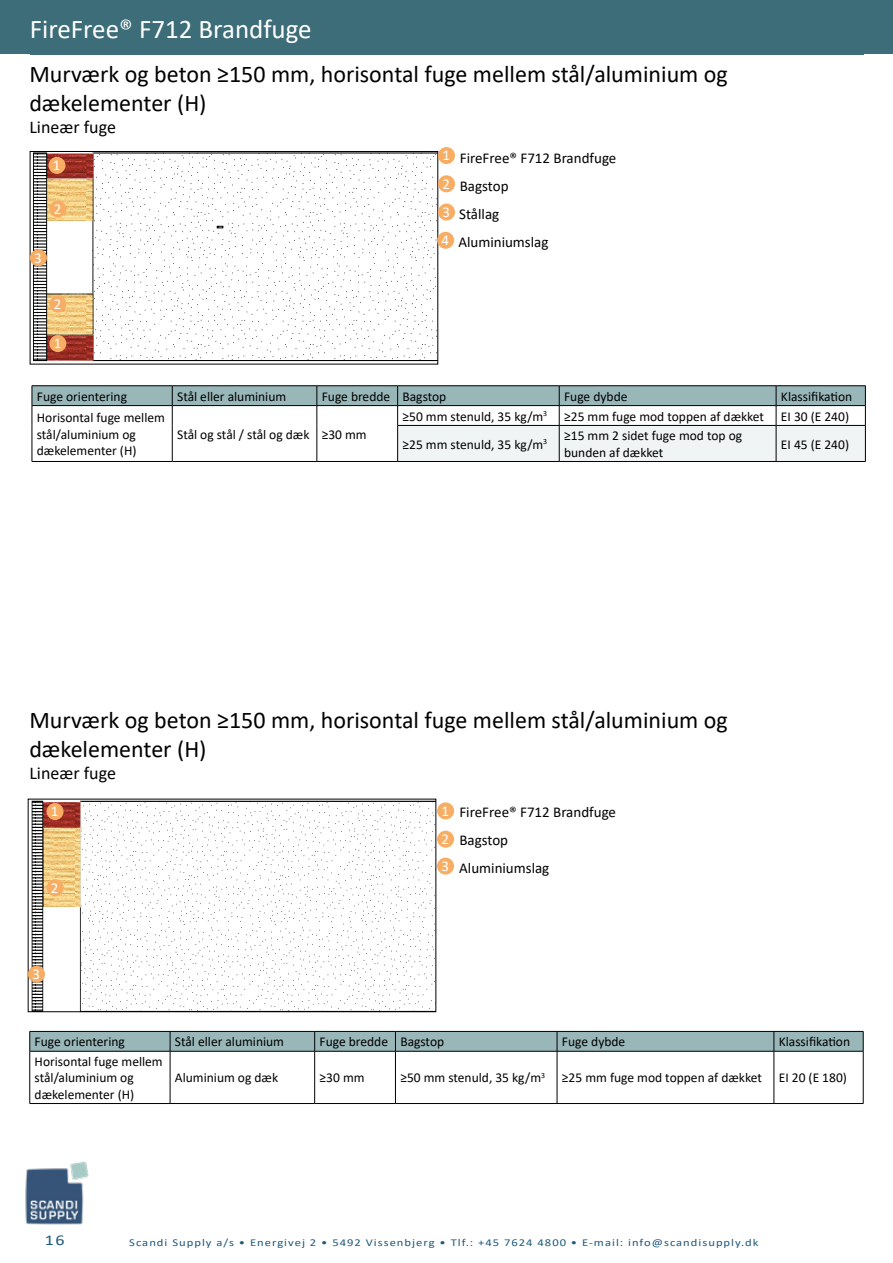
<style>
.page{position:relative;width:893px;height:1263px;background:#fff}
.page>*{position:absolute;margin:0;border:0;box-sizing:border-box;transform-origin:0 0}
.t1{font:27px "Calibri";color:#fff}
.t2{font:24px/28.8px "Calibri";color:#020203}
.t3{font:18px "Calibri";color:#020203}
.t4{font:15px "Calibri";color:#020203}
.t5{font:15px/28.2px "Calibri";color:#000}
.t6{font:15px "Calibri";color:#fff}
.t7{font:15px "Calibri";color:#1e5a7d;scale:1.2 1}
.t8{font:13.5px/16.2px "Calibri";color:#000}
.t9{font:10.5px "Calibri";letter-spacing:.08em;color:#1e5a7d;scale:1.2 1}
.s1{color:#fff}
</style>
<div class="page">
<svg style="left:149px;top:153px;width:287px;height:208px"></svg>
<img style="left:47px;top:153px;width:102px;height:74px">
<img style="left:33px;top:227px;width:116px;height:135px">
<svg style="left:35px;top:156px;width:10px;height:203px"></svg>
<div style="left:33px;top:153px;width:14px;height:208px;border:1px solid #000"></div>
<div style="left:30px;top:151px;width:408px;height:213px;border:1px solid #000"></div>
<svg style="left:80px;top:801px;width:354px;height:209px"></svg>
<img style="left:31px;top:801px;width:95px;height:172px">
<svg style="left:34px;top:803px;width:7px;height:207px"></svg>
<div style="left:32px;top:801px;width:11px;height:211px;border:1px solid #000"></div>
<div style="left:28px;top:799px;width:408px;height:213px;border:1px solid #000"></div>
<svg style="left:217px;top:226px;width:6px;height:2px"></svg>
<div style="left:0;top:0;width:893px;height:54px;background:#3d6d79"></div>
<img style="left:25px;top:1161px;width:64px;height:64px">
<hr style="left:32px;top:385px;width:140px;height:1px;background:#000">
<hr style="left:172px;top:385px;width:145px;height:1px;background:#000">
<hr style="left:317px;top:385px;width:81px;height:1px;background:#000">
<hr style="left:398px;top:385px;width:161px;height:1px;background:#000">
<hr style="left:559px;top:385px;width:217px;height:1px;background:#000">
<hr style="left:776px;top:385px;width:90px;height:1px;background:#000">
<svg style="left:32px;top:386px;width:834px;height:75px"></svg>
<hr style="left:32px;top:425px;width:1px;height:36px;background:#000">
<hr style="left:172px;top:425px;width:1px;height:36px;background:#000">
<hr style="left:317px;top:425px;width:1px;height:36px;background:#000">
<hr style="left:397px;top:425px;width:162px;height:1px;background:#000">
<hr style="left:397px;top:426px;width:1px;height:35px;background:#000">
<hr style="left:559px;top:425px;width:217px;height:1px;background:#000">
<hr style="left:559px;top:426px;width:1px;height:35px;background:#000">
<hr style="left:776px;top:425px;width:90px;height:1px;background:#000">
<hr style="left:776px;top:426px;width:1px;height:35px;background:#000">
<hr style="left:865px;top:426px;width:1px;height:35px;background:#000">
<hr style="left:32px;top:461px;width:140px;height:1px;background:#000">
<hr style="left:172px;top:461px;width:145px;height:1px;background:#000">
<hr style="left:317px;top:461px;width:81px;height:1px;background:#000">
<hr style="left:398px;top:461px;width:161px;height:1px;background:#000">
<hr style="left:559px;top:461px;width:217px;height:1px;background:#000">
<hr style="left:776px;top:461px;width:90px;height:1px;background:#000">
<svg style="left:30px;top:1031px;width:834px;height:20px;background:#8fabad"></svg>
<hr style="left:30px;top:1051px;width:140px;height:1px;background:#000">
<hr style="left:30px;top:1051px;width:1px;height:52px;background:#000">
<hr style="left:170px;top:1051px;width:145px;height:1px;background:#000">
<hr style="left:170px;top:1051px;width:1px;height:52px;background:#000">
<hr style="left:315px;top:1051px;width:80px;height:1px;background:#000">
<hr style="left:314px;top:1051px;width:1px;height:52px;background:#000">
<hr style="left:395px;top:1051px;width:162px;height:1px;background:#000">
<hr style="left:395px;top:1051px;width:1px;height:52px;background:#000">
<hr style="left:557px;top:1051px;width:217px;height:1px;background:#000">
<hr style="left:557px;top:1051px;width:1px;height:52px;background:#000">
<hr style="left:774px;top:1051px;width:89px;height:1px;background:#000">
<hr style="left:774px;top:1051px;width:1px;height:52px;background:#000">
<hr style="left:863px;top:1051px;width:1px;height:52px;background:#000">
<hr style="left:30px;top:1103px;width:140px;height:1px;background:#000">
<hr style="left:170px;top:1103px;width:145px;height:1px;background:#000">
<hr style="left:315px;top:1103px;width:80px;height:1px;background:#000">
<hr style="left:395px;top:1103px;width:162px;height:1px;background:#000">
<hr style="left:557px;top:1103px;width:217px;height:1px;background:#000">
<hr style="left:774px;top:1103px;width:89px;height:1px;background:#000">
<div style="left:438px;top:147px;width:17px;height:17px;background:#f7ae64;border-radius:50%"></div>
<div style="left:437px;top:802px;width:17px;height:17px;background:#f7ae64;border-radius:50%"></div>
<div style="left:47px;top:803px;width:17px;height:17px;background:#f7ae64;border-radius:50%"></div>
<div style="left:49px;top:335px;width:17px;height:17px;background:#f7ae64;border-radius:50%"></div>
<div style="left:48px;top:157px;width:18px;height:17px;background:#f7ae64;border-radius:50%"></div>
<div style="left:438px;top:175px;width:17px;height:17px;background:#f7ae64;border-radius:50%"></div>
<div style="left:437px;top:831px;width:17px;height:17px;background:#f7ae64;border-radius:50%"></div>
<div style="left:49px;top:296px;width:17px;height:17px;background:#f7ae64;border-radius:50%"></div>
<div style="left:47px;top:879px;width:17px;height:17px;background:#f7ae64;border-radius:50%"></div>
<div style="left:49px;top:200px;width:17px;height:17px;background:#f7ae64;border-radius:50%"></div>
<div style="left:438px;top:204px;width:17px;height:17px;background:#f7ae64;border-radius:50%"></div>
<div style="left:437px;top:857px;width:17px;height:17px;background:#f7ae64;border-radius:50%"></div>
<div style="left:30px;top:249px;width:17px;height:17px;background:#f7ae64;border-radius:50%"></div>
<div style="left:437px;top:232px;width:17px;height:17px;background:#f7ae64;border-radius:50%"></div>
<div style="left:28px;top:966px;width:17px;height:17px;background:#f7ae64;border-radius:50%"></div>
<h1 class="t1" style="left:30px;top:10px;width:283px">FireFree® F712 Brandfuge</h1>
<h2 class="t2" style="left:29px;top:59px;width:700px">Murværk og beton ≥150 mm, horisontal fuge mellem stål/aluminium og dækelementer (H)</h2>
<h3 class="t3" style="left:29px;top:114px;width:102px">Lineær fuge<span class="s1">m</span></h3>
<p class="t6" style="left:34px;top:247px;width:9px">3</p>
<p class="t6" style="left:53px;top:155px;width:9px">1</p>
<p class="t6" style="left:442px;top:145px;width:9px">1</p>
<p class="t6" style="left:442px;top:173px;width:9px">2</p>
<p class="t6" style="left:54px;top:198px;width:9px">2</p>
<p class="t6" style="left:442px;top:202px;width:9px">3</p>
<p class="t6" style="left:441px;top:230px;width:9px">4</p>
<p class="t4" style="left:460px;top:147px;width:158px">FireFree® F712 Brandfuge</p>
<p class="t4" style="left:460px;top:175px;width:50px">Bagstop</p>
<p class="t5" style="left:458px;top:200px;width:92px">Stållag<br>Aluminiumslag</p>
<p class="t6" style="left:54px;top:294px;width:9px">2</p>
<p class="t6" style="left:54px;top:333px;width:9px">1</p>
<p class="t8" style="left:37px;top:388px;width:92px">Fuge orientering</p>
<p class="t8" style="left:177px;top:388px;width:111px">Stål eller aluminium</p>
<p class="t8" style="left:322px;top:388px;width:126px">Fuge bredde Bagstop</p>
<p class="t8" style="left:564px;top:388px;width:65px">Fuge dybde</p>
<p class="t8" style="left:781px;top:388px;width:73px">Klassifikation</p>
<p class="t8" style="left:37px;top:409px;width:130px">Horisontal fuge mellem stål/aluminium og dækelementer (H)</p>
<p class="t8" style="left:402px;top:406px;width:448px;line-height:19.8px">≥50 mm stenuld, 35 kg/m<sup>3</sup> ≥25 mm fuge mod toppen af dækket EI 30 (E 240) ≥25 mm stenuld, 35 kg/m<sub>3</sub> ≥15 mm 2 sidet fuge mod top og</p>
<p class="t8" style="left:564px;top:444px;width:101px">bunden af dækket</p>
<p class="t8" style="left:177px;top:426px;width:191px">Stål og stål / stål og dæk ≥30 mm</p>
<p class="t8" style="left:781px;top:436px;width:70px">EI 45 (E 240)</p>
<h2 class="t2" style="left:29px;top:705px;width:700px">Murværk og beton ≥150 mm, horisontal fuge mellem stål/aluminium og dækelementer (H)</h2>
<h3 class="t3" style="left:29px;top:760px;width:102px">Lineær fuge<span class="s1">m</span></h3>
<p class="t6" style="left:51px;top:801px;width:9px">1</p>
<p class="t6" style="left:441px;top:800px;width:9px">1</p>
<p class="t4" style="left:459px;top:801px;width:158px">FireFree® F712 Brandfuge</p>
<p class="t6" style="left:441px;top:829px;width:9px">2</p>
<p class="t4" style="left:459px;top:829px;width:50px">Bagstop</p>
<p class="t6" style="left:441px;top:855px;width:9px">3</p>
<p class="t5" style="left:459px;top:853px;width:92px">Aluminiumslag</p>
<p class="t6" style="left:51px;top:877px;width:9px">2</p>
<p class="t6" style="left:32px;top:964px;width:9px">3</p>
<p class="t8" style="left:35px;top:1033px;width:92px">Fuge orientering</p>
<p class="t8" style="left:175px;top:1033px;width:111px">Stål eller aluminium</p>
<p class="t8" style="left:320px;top:1033px;width:126px">Fuge bredde Bagstop</p>
<p class="t8" style="left:562px;top:1033px;width:65px">Fuge dybde</p>
<p class="t8" style="left:779px;top:1033px;width:73px">Klassifikation</p>
<p class="t8" style="left:35px;top:1053px;width:130px">Horisontal fuge mellem stål/aluminium og dækelementer (H)</p>
<p class="t8" style="left:175px;top:1069px;width:105px">Aluminium og dæk</p>
<p class="t8" style="left:320px;top:1069px;width:47px">≥30 mm</p>
<p class="t8" style="left:400px;top:1069px;width:448px">≥50 mm stenuld, 35 kg/m<sup>3</sup> ≥25 mm fuge mod toppen af dækket EI 20 (E 180)</p>
<p class="t7" style="left:45px;top:1230px;width:18px">16</p>
<p class="t9" style="left:129px;top:1235px;width:526px">Scandi Supply a/s • Energivej 2 • 5492 Vissenbjerg • Tlf.: +45 7624 4800 • E-mail: info@scandisupply.dk</p>
</div>
